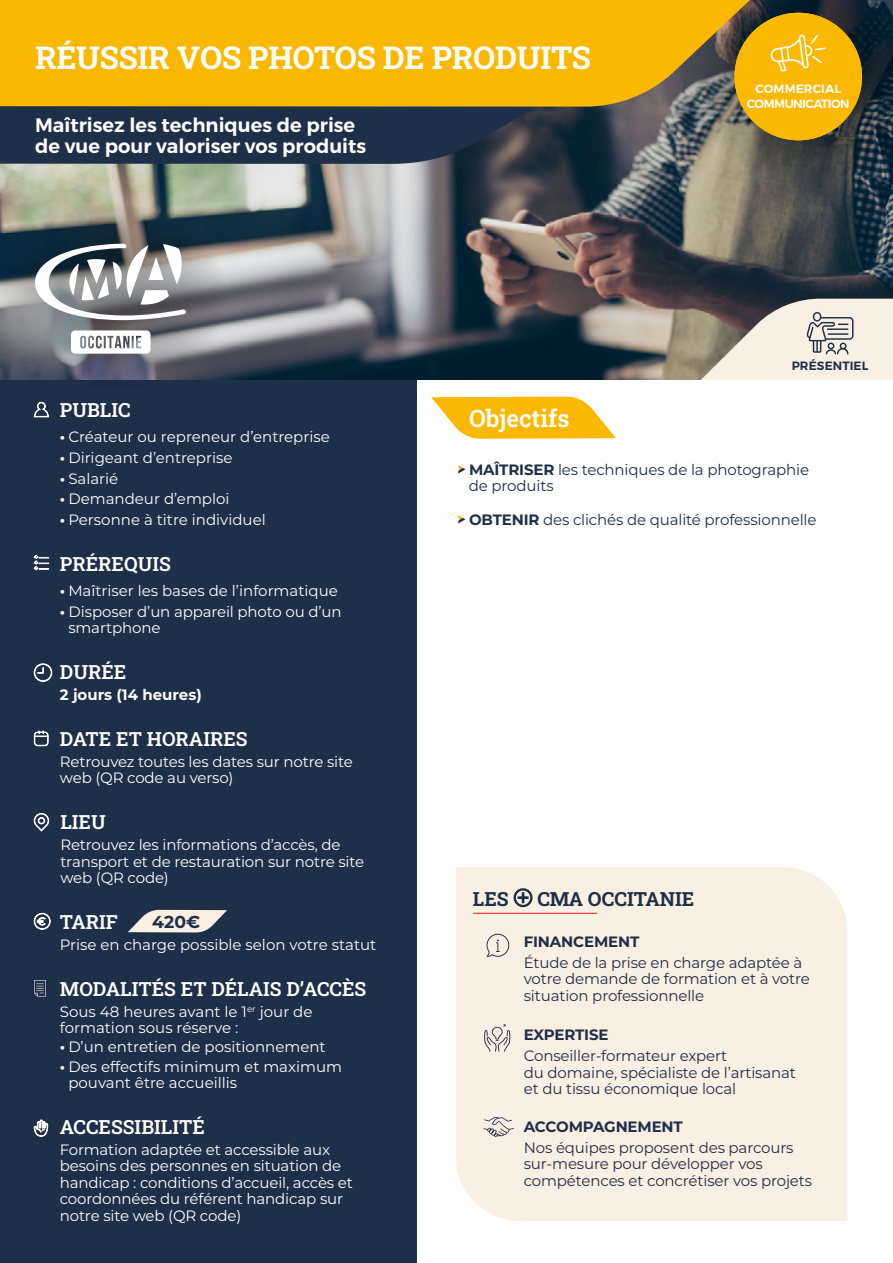
<style>
.page{position:relative;width:893px;height:1263px;background:#fff}
.page>*{position:absolute;margin:0;border:0;box-sizing:border-box;transform-origin:0 0}
.t1{font:31.5px "Roboto Slab";letter-spacing:-.01em;color:#fff}
.t2{font:24px "Roboto Slab";color:#fff}
.t3{font:19.5px "Roboto Slab";color:#fff}
.t4{font:600 19.5px/21px "Montserrat";color:#fff}
.t5{font:19.5px "Roboto Slab";color:#1e2f48}
.t6{font:700 17.25px "Montserrat";color:#1e2f48}
.t7{font:15px/16.5px "Montserrat";letter-spacing:-.01em;color:#fff}
.t8{font:15px/16.5px "Montserrat";letter-spacing:-.01em;color:#1e2f48}
.t9{font:700 15px "Montserrat";letter-spacing:-.01em;color:#1e2f48}
.t10{font:700 15px "Montserrat";color:#fff}
.t11{font:600 12px/14.4px "Montserrat";letter-spacing:-.04em;color:#fff;text-align:center}
.t12{font:600 12px "Montserrat";letter-spacing:.01em;color:#1e2f48}
.s1{font-weight:700}
</style>
<div class="page">
<div style="left:0;top:377px;width:417px;height:886px;background:#1e2f48"></div>
<img style="left:0;top:107px;width:893px;height:273px">
<svg style="left:458px;top:465px;width:7px;height:8px"></svg>
<svg style="left:458px;top:515px;width:7px;height:8px"></svg>
<svg style="left:431px;top:396px;width:185px;height:43px"></svg>
<svg style="left:0;top:107px;width:541px;height:57px;background:#213148"></svg>
<div style="left:0;top:0;width:694px;height:107px;background:#fbb800"></div>
<svg style="left:0;top:203px;width:229px;height:188px;background:#6a7076"></svg>
<svg style="left:71px;top:330px;width:80px;height:24px"></svg>
<svg style="left:35px;top:244px;width:151px;height:76px"></svg>
<svg style="left:34px;top:555px;width:15px;height:15px"></svg>
<svg style="left:34px;top:402px;width:15px;height:16px"></svg>
<svg style="left:34px;top:1119px;width:14px;height:18px"></svg>
<svg style="left:34px;top:813px;width:15px;height:18px"></svg>
<svg style="left:34px;top:663px;width:18px;height:19px"></svg>
<svg style="left:34px;top:731px;width:14px;height:15px"></svg>
<svg style="left:34px;top:913px;width:17px;height:17px"></svg>
<svg style="left:128px;top:910px;width:99px;height:22px"></svg>
<svg style="left:34px;top:980px;width:12px;height:17px"></svg>
<div style="left:456px;top:867px;width:391px;height:354px;background:#f9efe2"></div>
<svg style="left:483px;top:1117px;width:31px;height:20px"></svg>
<svg style="left:486px;top:934px;width:23px;height:23px"></svg>
<hr style="left:473px;top:913px;width:124px;height:1px;background:#e84242">
<svg style="left:513px;top:887px;width:20px;height:21px"></svg>
<svg style="left:484px;top:1024px;width:26px;height:28px"></svg>
<svg style="left:701px;top:298px;width:192px;height:82px;background:#cec6bc"></svg>
<svg style="left:694px;top:0;width:199px;height:184px;background:#8b7631"></svg>
<h1 class="t1" style="left:35px;top:36px;width:557px">RÉUSSIR VOS PHOTOS DE PRODUITS</h1>
<h3 class="t4" style="left:35px;top:115px;width:333px">Maîtrisez les techniques de prise de vue pour valoriser vos produits</h3>
<p class="t11" style="left:747px;top:82px;width:104px">COMMERCIAL<br>COMMUNICATION</p>
<p class="t12" style="left:792px;top:359px;width:78px">PRÉSENTIEL</p>
<h3 class="t3" style="left:60px;top:397px;width:72px">PUBLIC</h3>
<p class="t7" style="left:60px;top:428px;width:271px"><span class="s1">•</span> Créateur ou repreneur d’entreprise</p>
<p class="t7" style="left:60px;top:449px;width:174px"><span class="s1">•</span> Dirigeant d’entreprise</p>
<p class="t7" style="left:60px;top:469px;width:60px"><span class="s1">•</span> Salarié</p>
<p class="t7" style="left:60px;top:490px;width:171px"><span class="s1">•</span> Demandeur d’emploi</p>
<p class="t7" style="left:60px;top:511px;width:207px"><span class="s1">•</span> Personne à titre individuel</p>
<h3 class="t3" style="left:60px;top:551px;width:113px">PRÉREQUIS</h3>
<p class="t7" style="left:60px;top:582px;width:279px"><span class="s1">•</span> Maîtriser les bases de l’informatique</p>
<p class="t7" style="left:68px;top:603px;width:275px;text-indent:-9px"><span class="s1">•</span> Disposer d’un appareil photo ou d’un smartphone</p>
<h3 class="t3" style="left:60px;top:659px;width:68px">DURÉE</h3>
<p class="t10" style="left:60px;top:684px;width:143px">2 jours (14 heures)</p>
<h3 class="t3" style="left:60px;top:726px;width:189px">DATE ET HORAIRES</h3>
<p class="t7" style="left:60px;top:753px;width:294px">Retrouvez toutes les dates sur notre site web (QR code au verso)</p>
<h3 class="t3" style="left:60px;top:809px;width:47px">LIEU</h3>
<p class="t7" style="left:60px;top:836px;width:305px">Retrouvez les informations d’accès, de transport et de restauration sur notre site web (QR code)</p>
<h3 class="t3" style="left:60px;top:909px;width:59px">TARIF</h3>
<p class="t7" style="left:60px;top:936px;width:318px">Prise en charge possible selon votre statut</p>
<p class="t6" style="left:152px;top:909px;width:49px">420€</p>
<h3 class="t3" style="left:60px;top:975px;width:308px">MODALITÉS ET DÉLAIS D’ACCÈS</h3>
<p class="t7" style="left:60px;top:1002px;width:254px">Sous 48 heures avant le 1<sup>er</sup> jour de formation sous réserve :</p>
<p class="t7" style="left:60px;top:1038px;width:267px"><span class="s1">•</span> D’un entretien de positionnement</p>
<p class="t7" style="left:68px;top:1057px;width:275px;text-indent:-9px"><span class="s1">•</span> Des effectifs minimum et maximum pouvant être accueillis</p>
<h3 class="t3" style="left:60px;top:1113px;width:147px">ACCESSIBILITÉ</h3>
<p class="t7" style="left:60px;top:1141px;width:295px">Formation adaptée et accessible aux besoins des personnes en situation de handicap : conditions d’accueil, accès et coordonnées du référent handicap sur notre site web (QR code)</p>
<h2 class="t2" style="left:469px;top:401px;width:102px">Objectifs</h2>
<p class="t8" style="left:469px;top:460px;width:342px"><span class="s1">MAÎTRISER</span> les techniques de la photographie de produits</p>
<p class="t8" style="left:469px;top:510px;width:349px"><span class="s1">OBTENIR</span> des clichés de qualité professionnelle</p>
<h3 class="t5" style="left:473px;top:885px;width:37px">LES</h3>
<h3 class="t5" style="left:537px;top:885px;width:158px">CMA OCCITANIE</h3>
<p class="t9" style="left:524px;top:931px;width:117px">FINANCEMENT</p>
<p class="t8" style="left:524px;top:954px;width:288px">Étude de la prise en charge adaptée à votre demande de formation et à votre situation professionnelle</p>
<p class="t9" style="left:524px;top:1024px;width:86px">EXPERTISE</p>
<p class="t8" style="left:524px;top:1047px;width:274px">Conseiller-formateur expert<br>du domaine, spécialiste de l’artisanat et du tissu économique local</p>
<p class="t9" style="left:524px;top:1116px;width:161px">ACCOMPAGNEMENT</p>
<p class="t8" style="left:524px;top:1138px;width:290px">Nos équipes proposent des parcours sur-mesure pour développer vos compétences et concrétiser vos projets</p>
</div>
